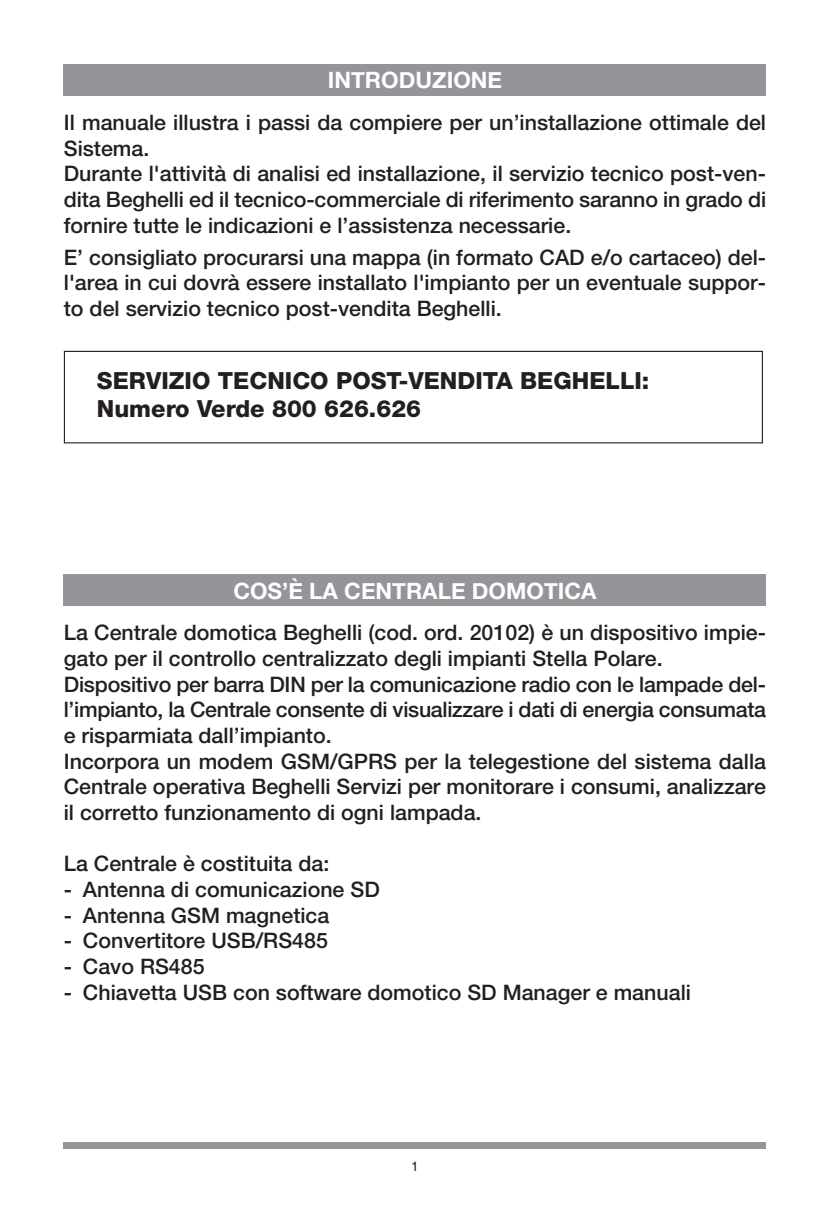
<style>
.page{position:relative;width:830px;height:1212px;background:#fff}
.page>*{position:absolute;margin:0;border:0;box-sizing:border-box;transform-origin:0 0}
.t1{font:800 23.62px/28.3px "Helvetica Neue";color:#231f20}
.t2{font:700 22.5px "Helvetica Neue";color:#fff}
.t3{font:500 21.38px/25.7px "Helvetica Neue";color:#231f20}
.t4{font:13.5px "Helvetica";color:#231f20}
</style>
<div class="page">
<div style="left:64px;top:1142px;width:701px;height:6px;background:#939598"></div>
<div style="left:64px;top:574px;width:701px;height:32px;background:#939598"></div>
<div style="left:64px;top:64px;width:701px;height:32px;background:#939598"></div>
<div style="left:64px;top:351px;width:698px;height:92px;border:1px solid #231f20"></div>
<p class="t2" style="left:328px;top:66px;width:176px">INTRODUZIONE</p>
<p class="t3" style="left:64px;top:112px;width:703px">Il manuale illustra i passi da compiere per un’installazione ottimale del Sistema.<br>Durante l'attività di analisi ed installazione, il servizio tecnico post-ven&shy;dita Beghelli ed il tecnico-commerciale di riferimento saranno in grado di fornire tutte le indicazioni e l’assistenza necessarie.</p>
<p class="t3" style="left:64px;top:246px;width:703px;text-align:justify">E’ consigliato procurarsi una mappa (in formato CAD e/o cartaceo) del&shy;l'area in cui dovrà essere installato l'impianto per un eventuale suppor&shy;to del servizio tecnico post-vendita Beghelli.</p>
<p class="t1" style="left:97px;top:369px;width:553px">SERVIZIO TECNICO POST-VENDITA BEGHELLI:<br>Numero Verde 800 626.626</p>
<p class="t2" style="left:233px;top:577px;width:364px">COS’È LA CENTRALE DOMOTICA</p>
<p class="t3" style="left:64px;top:622px;width:703px">La Centrale domotica Beghelli (cod. ord. 20102) è un dispositivo impie&shy;gato per il controllo centralizzato degli impianti Stella Polare.<br>Dispositivo per barra DIN per la comunicazione radio con le lampade del&shy;l’impianto, la Centrale consente di visualizzare i dati di energia consumata e risparmiata dall’impianto.<br>Incorpora un modem GSM/GPRS per la telegestione del sistema dalla Centrale operativa Beghelli Servizi per monitorare i consumi, analizzare il corretto funzionamento di ogni lampada.</p>
<p class="t3" style="left:64px;top:853px;width:267px">La Centrale è costituita da:</p>
<p class="t3" style="left:64px;top:878px;width:317px">- Antenna di comunicazione SD</p>
<p class="t3" style="left:64px;top:904px;width:267px">- Antenna GSM magnetica</p>
<p class="t3" style="left:64px;top:930px;width:265px">- Convertitore USB/RS485</p>
<p class="t3" style="left:64px;top:955px;width:142px">- Cavo RS485</p>
<p class="t3" style="left:64px;top:981px;width:628px">- Chiavetta USB con software domotico SD Manager e manuali</p>
<p class="t4" style="left:411px;top:1158px;width:9px">1</p>
</div>
